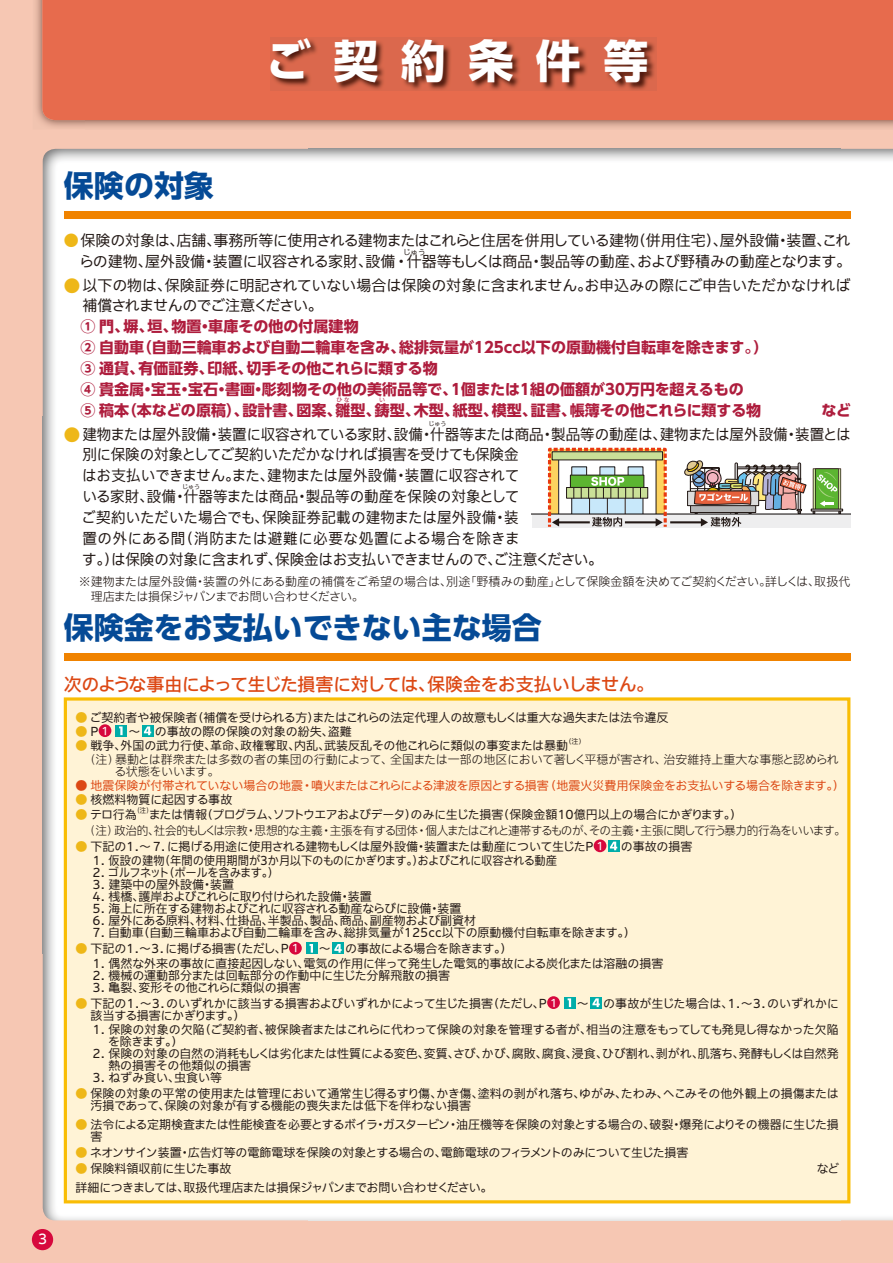
<style>
.page{position:relative;width:893px;height:1263px;background:#f6c7b3}
.page>*{position:absolute;margin:0;border:0;box-sizing:border-box;transform-origin:0 0}
.t1{font:45px "UD Shin Go Pro Bold 90 pv RKSJ H";letter-spacing:.5em;color:#fff}
.t2{font:30px "UD Shin Go Pro Bold 90 pv RKSJ H";color:#054a96}
.t3{font:18px "Iwa UCDA Goth Std Md 90 pv RKSJ H";letter-spacing:-.04em;color:#dc4814}
.t4{font:15px/21px "Iwa UCDA Goth Std Th 90 pv RKSJ H";letter-spacing:-.01em;color:#231916}
.t5{font:15px/21px "UD Shin Go Pro Bold 90 pv RKSJ H";color:#ae1d3d}
.t6{font:13.5px "Iwa UCDA Goth Std Md 90 pv RKSJ H";color:#fff}
.t7{font:12px/12px "Iwa UCDA Goth Std Th 90 pv RKSJ H";letter-spacing:-.01em;color:#231916}
.t8{font:12px/12px "Iwa UCDA Goth Std Lt 90 pv RKSJ H";letter-spacing:-.01em;color:#231916}
.t9{font:12px "Iwa UCDA Goth Std Th 90 pv RKSJ H";letter-spacing:-.04em;color:#231916}
.t10{font:12px "Iwa UCDA Goth Std Lt 90 pv RKSJ H";letter-spacing:-.05em;color:#231916}
.t11{font:12px/12px "Iwa UCDA Goth Std Th 90 pv RKSJ H";letter-spacing:-.03em;color:#231916}
.t12{font:12px "Iwa UCDA Goth Std Th 90 pv RKSJ H";letter-spacing:-.01em;color:#dc4814}
.t13{font:12px "Iwa UCDA Goth Std Th 90 pv RKSJ H";letter-spacing:-.05em;color:#231916}
.t14{font:12px "Iwa UCDA Goth Std Th 90 pv RKSJ H";letter-spacing:-.06em;color:#231916}
.t15{font:12px "Iwa UCDA Goth Std Th 90 pv RKSJ H";letter-spacing:-.045em;color:#231916}
.t16{font:12px "Iwa UCDA Goth Std Th 90 pv RKSJ H";letter-spacing:-.035em;color:#231916}
.t17{font:12px "Iwa UCDA Goth Std Th 90 pv RKSJ H";color:#eeb718}
.t18{font:7.5px "Iwa UCDA Goth Std Th 90 pv RKSJ H";color:#231916}
.t19{font:7.05px "Iwa UCDA Goth Std Th 90 pv RKSJ H";color:#231916}
.t20{font:7.05px "Iwa UCDA Goth Std Th 90 pv RKSJ H";color:#231916;scale:.9 1}
.t21{font:6px "Iwa UCDA Goth Std Th 90 pv RKSJ H";color:#231916}
.t22{font:6px "UD Shin Go Pro Bold 90 pv RKSJ H";color:#ae1d3d}
.t23{font:6px "Iwa UCDA Goth Std Th 90 pv RKSJ H";color:#ae1d3d}
.s1{color:#eeb718}
.s2{font-size:16.5px;color:#eeb718}
.s3{color:#231916}
.s4{font-family:"Iwa UCDA Goth Std Md 90 pv RKSJ H";font-size:10.5px;color:#fff}
</style>
<div class="page">
<div style="left:43px;top:149px;width:850px;height:1071px;background:#fff"></div>
<img style="left:35px;top:0;width:51px;height:128px">
<div style="left:42px;top:0;width:851px;height:120px;background:#e76b4d"></div>
<img style="left:271px;top:38px;width:385px;height:53px">
<div style="left:64px;top:653px;width:786px;height:7px;background:#f08300"></div>
<div style="left:65px;top:699px;width:784px;height:503px;background:#fff3d6"></div>
<div style="left:99px;top:724px;width:12px;height:13px;background:#d7083d;border-radius:50%"></div>
<div style="left:115px;top:725px;width:12px;height:11px;background:#00ada9"></div>
<svg style="left:119px;top:726px;width:4px;height:9px"></svg>
<svg style="left:142px;top:725px;width:11px;height:11px"></svg>
<svg style="left:144px;top:726px;width:7px;height:9px"></svg>
<div style="left:594px;top:839px;width:12px;height:13px;background:#d7083d;border-radius:50%"></div>
<svg style="left:608px;top:840px;width:11px;height:12px"></svg>
<svg style="left:610px;top:842px;width:7px;height:8px"></svg>
<div style="left:289px;top:942px;width:13px;height:12px;background:#d7083d;border-radius:50%"></div>
<div style="left:306px;top:942px;width:11px;height:12px;background:#00ada9"></div>
<svg style="left:309px;top:944px;width:4px;height:9px"></svg>
<div style="left:332px;top:942px;width:12px;height:12px;background:#00ada9"></div>
<svg style="left:334px;top:944px;width:8px;height:9px"></svg>
<div style="left:547px;top:996px;width:13px;height:13px;background:#d7083d;border-radius:50%"></div>
<svg style="left:564px;top:997px;width:11px;height:11px"></svg>
<svg style="left:568px;top:998px;width:3px;height:9px"></svg>
<div style="left:590px;top:997px;width:12px;height:11px;background:#00ada9"></div>
<svg style="left:592px;top:998px;width:8px;height:9px"></svg>
<div style="left:64px;top:697px;width:786px;height:506px;border:3px solid #f9bd05"></div>
<div style="left:64px;top:211px;width:786px;height:7px;background:#f08300"></div>
<svg style="left:531px;top:446px;width:319px;height:98px;background:#d0cec0"></svg>
<div style="left:32px;top:1229px;width:21px;height:21px;background:#d7083d;border-radius:50%"></div>
<h1 class="t1" style="left:266px;top:44px;width:384px">ご契約条件等</h1>
<p class="t6" style="left:38px;top:1234px;width:11px">3</p>
<h2 class="t2" style="left:64px;top:174px;width:152px">保険の対象</h2>
<p class="t4" style="left:64px;top:232px;width:789px;text-align:right"><span class="s1">●</span> 保険の対象は、店舗、事務所等に使用される建物またはこれらと住居を併用している建物（併用住宅）、屋外設備・装置、これらの建物、屋外設備・装置に収容される家財、設備・什器等もしくは商品・製品等の動産、および野積みの動産となります。</p>
<p class="t18" style="left:403px;top:249px;width:24px">じゅう</p>
<p class="t4" style="left:82px;top:277px;width:770px;line-height:20.2px;text-indent:-19px"><span class="s2">●</span> 以下の物は、保険証券に明記されていない場合は保険の対象に含まれません。お申込みの際にご申告いただかなければ補償されませんのでご注意ください。</p>
<p class="t5" style="left:81px;top:318px;width:689px">① 門、塀、垣、物置・車庫その他の付属建物<br>② 自動車（自動三輪車および自動二輪車を含み、総排気量が125cc以下の原動機付自転車を除きます。）③ 通貨、有価証券、印紙、切手その他これらに類する物<br>④ 貴金属・宝玉・宝石・書画・彫刻物その他の美術品等で、1個または1組の価額が30万円を超えるもの<br>⑤ 稿本（本などの原稿）、設計書、図案、雛型、鋳型、木型、紙型、模型、証書、帳簿その他これらに類する物</p>
<p class="t22" style="left:336px;top:398px;width:15px">ひな</p>
<p class="t23" style="left:379px;top:398px;width:7px">い</p>
<p class="t5" style="left:821px;top:402px;width:31px">など</p>
<p class="t4" style="left:64px;top:426px;width:788px"><span class="s2">●</span> 建物または屋外設備・装置に収容されている家財、設備・什器等または商品・製品等の動産は、建物または屋外設備・装置とは</p>
<p class="t21" style="left:429px;top:422px;width:19px">じゅう</p>
<p class="t4" style="left:82px;top:446px;width:439px;text-align:justify">別に保険の対象としてご契約いただかなければ損害を受けても保険金はお支払いできません。また、建物または屋外設備・装置に収容されている家財、設備・什器等または商品・製品等の動産を保険の対象として</p>
<p class="t21" style="left:182px;top:484px;width:19px">じゅう</p>
<p class="t4" style="left:81px;top:509px;width:523px">ご契約いただいた場合でも、保険証券記載の建物または屋外設備・装<br>置の外にある間（消防または避難に必要な処置による場合を除きま<br>す。）は保険の対象に含まれず、保険金はお支払いできませんので、ご注意ください。</p>
<p class="t8" style="left:91px;top:576px;width:761px;line-height:15px;text-indent:-12px">※ 建物または屋外設備・装置の外にある動産の補償をご希望の場合は、別途「野積みの動産」として保険金額を決めてご契約ください。詳しくは、取扱代理店または損保ジャパンまでお問い合わせください。</p>
<h2 class="t2" style="left:64px;top:616px;width:479px">保険金をお支払いできない主な場合</h2>
<h3 class="t3" style="left:64px;top:677px;width:592px">次のような事由によって生じた損害に対しては、保険金をお支払いしません。</h3>
<p class="t7" style="left:75px;top:713px;width:594px"><span class="s1">●</span> ご契約者や被保険者（補償を受けられる方）またはこれらの法定代理人の故意もしくは重大な過失または法令違反</p>
<p class="t17" style="left:75px;top:727px;width:35px">●<span class="s3">P</span><span class="s4">1</span></p>
<p class="t7" style="left:128px;top:727px;width:225px">～ の事故の際の保険の対象の紛失、盗難</p>
<p class="t7" style="left:75px;top:741px;width:494px"><span class="s1">●</span> 戦争、外国の武力行使、革命、政権奪取、内乱、武装反乱その他これらに類似の事変または暴動</p>
<p class="t19" style="left:565px;top:739px;width:22px">（注）</p>
<p class="t8" style="left:114px;top:755px;width:726px;text-indent:-31px">（注）暴動とは群衆または多数の者の集団の行動によって、全国または一部の地区において著しく平穏が害され、治安維持上重大な事態と認められる状態をいいます。</p>
<p class="t12" style="left:75px;top:781px;width:771px">● 地震保険が付帯されていない場合の地震・噴火またはこれらによる津波を原因とする損害（地震火災費用保険金をお支払いする場合を除きます。）</p>
<p class="t7" style="left:75px;top:795px;width:158px"><span class="s1">●</span> 核燃料物質に起因する事故</p>
<p class="t7" style="left:75px;top:810px;width:63px"><span class="s1">●</span> テロ行為</p>
<p class="t20" style="left:134px;top:807px;width:22px">（注）</p>
<p class="t9" style="left:149px;top:809px;width:595px">または情報（プログラム、ソフトウエアおよびデータ）のみに生じた損害（保険金額10億円以上の場合にかぎります。）</p>
<p class="t10" style="left:84px;top:826px;width:763px">（注）政治的、社会的もしくは宗教・思想的な主義・主張を有する団体・個人またはこれと連帯するものが、その主義・主張に関して行う暴力的行為をいいます。</p>
<p class="t9" style="left:75px;top:842px;width:530px"><span class="s1">●</span> 下記の1.～7.に掲げる用途に使用される建物もしくは屋外設備・装置または動産について生じたP <span class="s4">1</span></p>
<p class="t7" style="left:621px;top:842px;width:73px">の事故の損害</p>
<p class="t7" style="left:92px;top:856px;width:466px">1. 仮設の建物（年間の使用期間が3か月以下のものにかぎります。）およびこれに収容される動産</p>
<p class="t15" style="left:92px;top:868px;width:188px">2. ゴルフネット（ポールを含みます。）</p>
<p class="t7" style="left:92px;top:880px;width:143px">3. 建築中の屋外設備・装置</p>
<p class="t14" style="left:92px;top:892px;width:281px">4. 桟橋、護岸およびこれらに取り付けられた設備・装置</p>
<p class="t9" style="left:92px;top:904px;width:371px">5. 海上に所在する建物およびこれに収容される動産ならびに設備・装置</p>
<p class="t7" style="left:92px;top:916px;width:385px">6. 屋外にある原料、材料、仕掛品、半製品、製品、商品、副産物および副資材</p>
<p class="t7" style="left:92px;top:928px;width:545px">7. 自動車（自動三輪車および自動二輪車を含み、総排気量が125cc以下の原動機付自転車を除きます。）</p>
<p class="t7" style="left:75px;top:944px;width:225px"><span class="s1">●</span> 下記の1.～3.に掲げる損害（ただし、P <span class="s4">1</span></p>
<p class="t16" style="left:319px;top:944px;width:195px">～ の事故による場合を除きます。）</p>
<p class="t7" style="left:92px;top:959px;width:572px">1. 偶然な外来の事故に直接起因しない、電気の作用に伴って発生した電気的事故による炭化または溶融の損害</p>
<p class="t7" style="left:92px;top:971px;width:359px">2. 機械の運動部分または回転部分の作動中に生じた分解飛散の損害</p>
<p class="t7" style="left:92px;top:983px;width:210px">3. 亀裂、変形その他これらに類似の損害</p>
<p class="t7" style="left:75px;top:999px;width:483px"><span class="s1">●</span> 下記の1.～3.のいずれかに該当する損害およびいずれかによって生じた損害（ただし、P <span class="s4">1</span></p>
<p class="t7" style="left:577px;top:999px;width:264px">～ の事故が生じた場合は、1.～3.のいずれかに</p>
<p class="t9" style="left:90px;top:1011px;width:156px">該当する損害にかぎります。）</p>
<p class="t7" style="left:108px;top:1025px;width:732px;text-indent:-16px">1. 保険の対象の欠陥（ご契約者、被保険者またはこれらに代わって保険の対象を管理する者が、相当の注意をもってしても発見し得なかった欠陥を除きます。）</p>
<p class="t7" style="left:108px;top:1049px;width:732px;text-indent:-16px">2. 保険の対象の自然の消耗もしくは劣化または性質による変色、変質、さび、かび、腐敗、腐食、浸食、ひび割れ、剥がれ、肌落ち、発酵もしくは自然発熱の損害その他類似の損害</p>
<p class="t7" style="left:92px;top:1073px;width:131px">3. ねずみ食い、虫食い等</p>
<p class="t7" style="left:90px;top:1089px;width:750px;text-indent:-15px"><span class="s1">●</span> 保険の対象の平常の使用または管理において通常生じ得るすり傷、かき傷、塗料の剥がれ落ち、ゆがみ、たわみ、へこみその他外観上の損傷または汚損であって、保険の対象が有する機能の喪失または低下を伴わない損害</p>
<p class="t11" style="left:90px;top:1120px;width:750px;text-indent:-15px"><span class="s1">●</span> 法令による定期検査または性能検査を必要とするボイラ・ガスタービン・油圧機等を保険の対象とする場合の、破裂・爆発によりその機器に生じた損害</p>
<p class="t7" style="left:75px;top:1148px;width:614px"><span class="s1">●</span> ネオンサイン装置・広告灯等の電飾電球を保険の対象とする場合の、電飾電球のフィラメントのみについて生じた損害</p>
<p class="t7" style="left:75px;top:1164px;width:157px"><span class="s1">●</span> 保険料領収前に生じた事故</p>
<p class="t7" style="left:817px;top:1164px;width:24px">など</p>
<p class="t13" style="left:75px;top:1182px;width:419px">詳細につきましては、取扱代理店または損保ジャパンまでお問い合わせください。</p>
</div>
